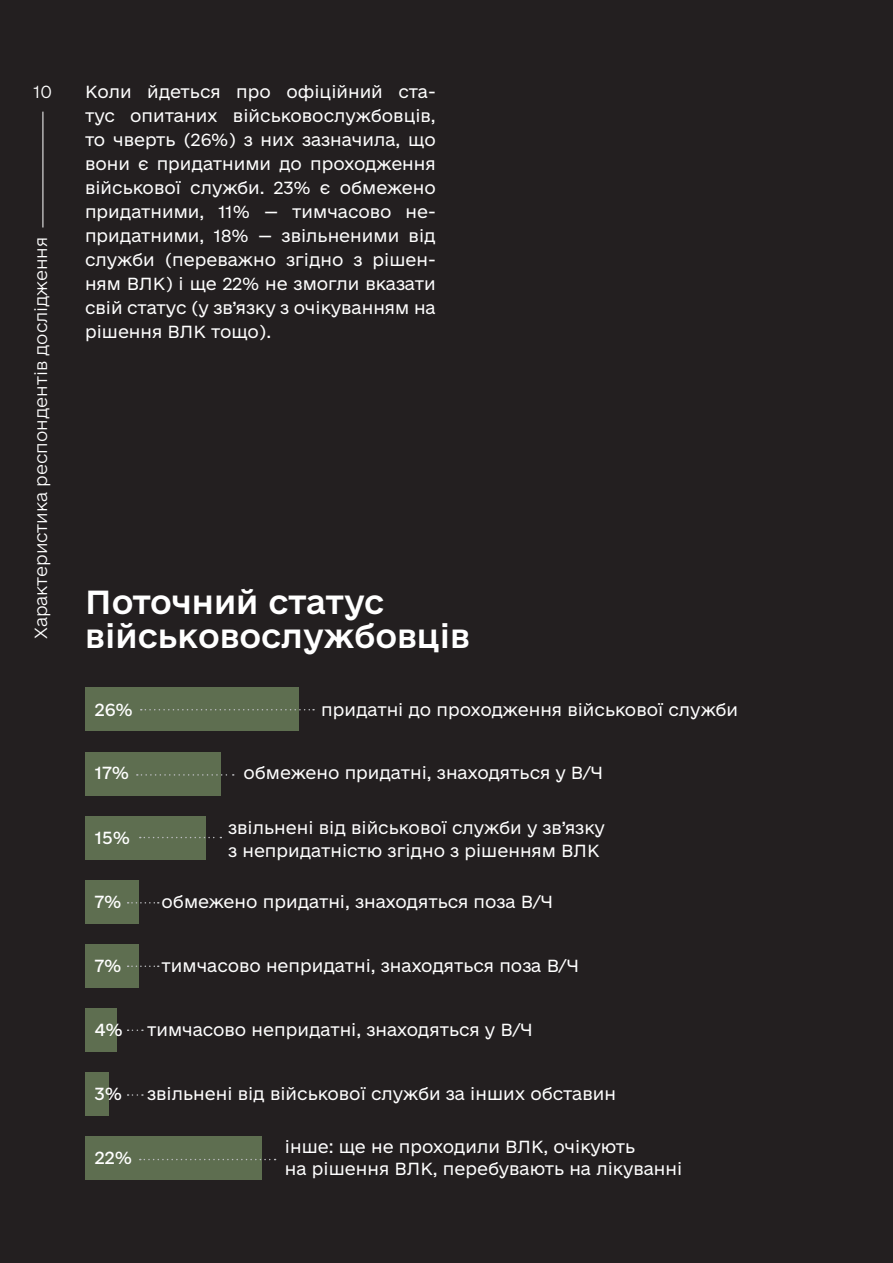
<style>
.page{position:relative;width:893px;height:1263px;background:#231f20}
.page>*{position:absolute;margin:0;border:0;box-sizing:border-box;transform-origin:0 0}
.t1{font:31.5px/34.5px "e Ukraine Medium";color:#fff}
.t2{font:16.5px/24px "e Ukraine Light";color:#fff}
.t3{font:300 16.5px "e Ukraine Ultra";color:#fff}
.t4{font:16.5px "e Ukraine Regular";color:#fff}
</style>
<div class="page">
<hr style="left:43px;top:112px;width:1px;height:115px;background:#fff">
<div style="left:85px;top:688px;width:214px;height:43px;background:#5e6e50"></div>
<div style="left:85px;top:752px;width:136px;height:43px;background:#5e6e50"></div>
<div style="left:85px;top:816px;width:121px;height:43px;background:#5e6e50"></div>
<div style="left:85px;top:880px;width:54px;height:44px;background:#5e6e50"></div>
<div style="left:85px;top:945px;width:54px;height:43px;background:#5e6e50"></div>
<div style="left:85px;top:1009px;width:32px;height:43px;background:#5e6e50"></div>
<div style="left:85px;top:1073px;width:24px;height:43px;background:#5e6e50"></div>
<div style="left:85px;top:1137px;width:177px;height:43px;background:#5e6e50"></div>
<svg style="left:141px;top:709px;width:173px;height:1px"></svg>
<svg style="left:137px;top:774px;width:97px;height:2px"></svg>
<svg style="left:140px;top:837px;width:81px;height:1px"></svg>
<svg style="left:128px;top:902px;width:31px;height:1px"></svg>
<svg style="left:128px;top:965px;width:31px;height:2px"></svg>
<svg style="left:128px;top:1029px;width:15px;height:2px"></svg>
<svg style="left:128px;top:1094px;width:15px;height:2px"></svg>
<svg style="left:140px;top:1159px;width:136px;height:1px"></svg>
<p class="t3" style="left:34px;top:82px;width:20px">10</p>
<p class="t3" style="left:31px;top:639px;width:404px;rotate:-90deg">Характеристика респондентів дослідження</p>
<p class="t2" style="left:85px;top:80px;width:352px;text-align:justify">Коли йдеться про офіційний ста&shy;тус опитаних військовослужбовців, то чверть (26%) з них зазначила, що вони є придатними до проходження військової служби. 23% є обмежено придатними, 11% — тимчасово не&shy;придатними, 18% — звільненими від служби (переважно згідно з рішен&shy;ням ВЛК) і ще 22% не змогли вказати свій статус (у зв’язку з очікуванням на рішення ВЛК тощо).</p>
<p class="t1" style="left:85px;top:585px;width:386px">Поточний статус військовослужбовців</p>
<p class="t4" style="left:95px;top:700px;width:40px">26%</p>
<p class="t2" style="left:321px;top:699px;width:418px">придатні до проходження військової служби</p>
<p class="t4" style="left:95px;top:763px;width:36px">17%</p>
<p class="t4" style="left:95px;top:827px;width:37px">15%</p>
<p class="t2" style="left:243px;top:762px;width:361px">обмежено придатні, знаходяться у В/Ч</p>
<p class="t2" style="left:228px;top:817px;width:378px;line-height:22.5px">звільнені від військової служби у зв’язку з непридатністю згідно з рішенням ВЛК</p>
<p class="t4" style="left:95px;top:892px;width:28px">7%</p>
<p class="t2" style="left:162px;top:890px;width:393px">обмежено придатні, знаходяться поза В/Ч</p>
<p class="t4" style="left:95px;top:956px;width:28px">7%</p>
<p class="t2" style="left:162px;top:954px;width:419px">тимчасово непридатні, знаходяться поза В/Ч</p>
<p class="t4" style="left:95px;top:1020px;width:29px">4%</p>
<p class="t2" style="left:147px;top:1018px;width:387px">тимчасово непридатні, знаходяться у В/Ч</p>
<p class="t4" style="left:95px;top:1084px;width:29px">3%</p>
<p class="t4" style="left:95px;top:1148px;width:39px">22%</p>
<p class="t2" style="left:147px;top:1082px;width:470px">звільнені від військової служби за інших обставин</p>
<p class="t2" style="left:285px;top:1136px;width:399px;line-height:22.5px">інше: ще не проходили ВЛК, очікують<br>на рішення ВЛК, перебувають на лікуванні</p>
</div>
